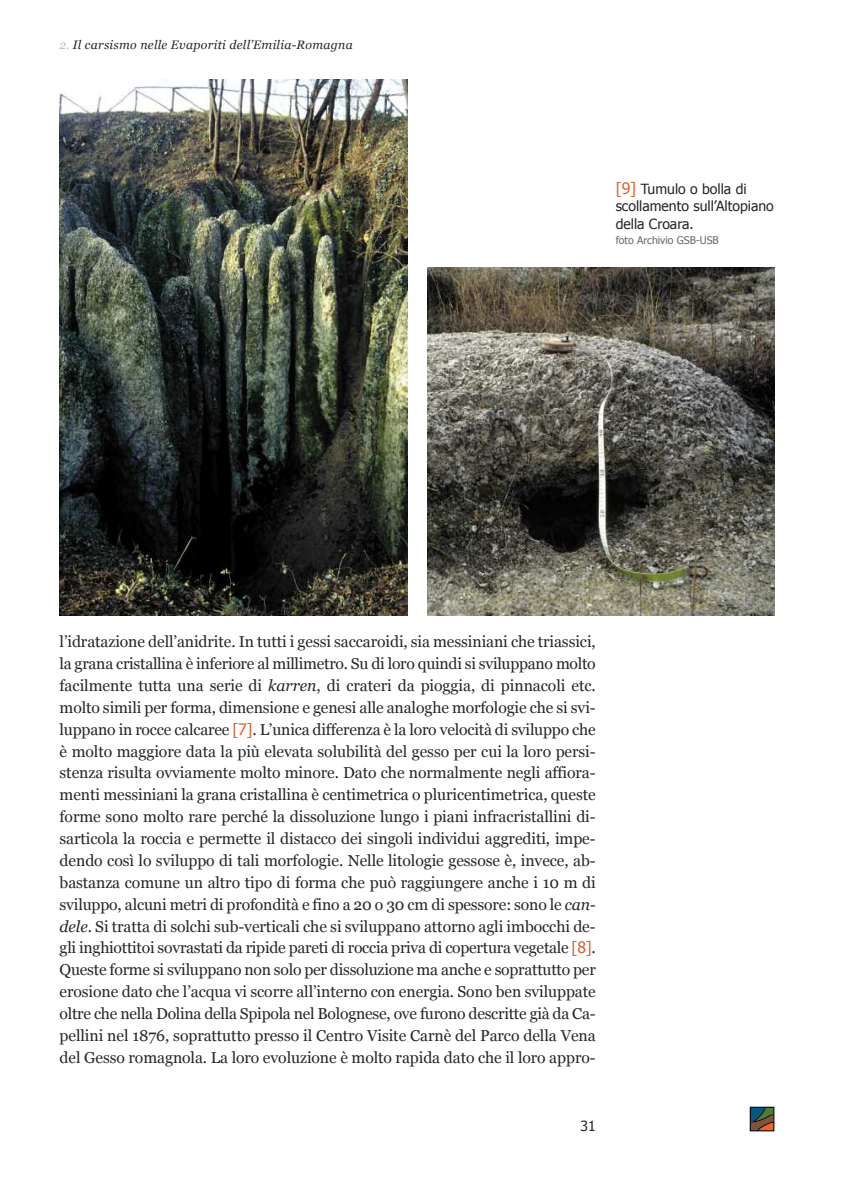
<style>
.page{position:relative;width:854px;height:1191px;background:#fff}
.page>*{position:absolute;margin:0;border:0;box-sizing:border-box;transform-origin:0 0}
.t1{font:15.75px/21.9px "Georgia";letter-spacing:-.005em;color:#272627;text-align:justify}
.t2{font:14px/17.5px "Tahoma";color:#272627}
.t3{font:italic 12.25px "Georgia";letter-spacing:.025em;color:#272627}
.t4{font:10.5px "Tahoma";color:#686768}
.s1{color:#bebebe}
.s2{font-size:15.75px;color:#d5622c}
.s3{font-style:italic}
.s4{font-family:"Tahoma";color:#d5622c}
</style>
<div class="page">
<svg style="left:749px;top:1106px;width:25px;height:25px"></svg>
<img style="left:60px;top:79px;width:347px;height:536px">
<img style="left:427px;top:268px;width:347px;height:347px">
<p class="t3" style="left:60px;top:38px;width:294px"><span class="s1">2.</span> Il carsismo nelle Evaporiti dell’Emilia-Romagna</p>
<p class="t2" style="left:615px;top:179px;width:160px"><span class="s2">[9]</span> Tumulo o bolla di scollamento sull’Altopiano della Croara.</p>
<p class="t4" style="left:615px;top:234px;width:105px">foto Archivio GSB-USB</p>
<p class="t1" style="left:60px;top:630px;width:537px">l’idratazione dell’anidrite. In tutti i gessi saccaroidi, sia messiniani che triassici, la grana cristallina è inferiore al millimetro. Su di loro quindi si sviluppano molto facilmente tutta una serie di <span class="s3">karren</span>, di crateri da pioggia, di pinnacoli etc. molto simili per forma, dimensione e genesi alle analoghe morfologie che si svi&shy;luppano in rocce calcaree <span class="s4">[7]</span>. L’unica differenza è la loro velocità di sviluppo che è molto maggiore data la più elevata solubilità del gesso per cui la loro persi&shy;stenza risulta ovviamente molto minore. Dato che normalmente negli affiora&shy;menti messiniani la grana cristallina è centimetrica o pluricentimetrica, queste forme sono molto rare perché la dissoluzione lungo i piani infracristallini di&shy;sarticola la roccia e permette il distacco dei singoli individui aggrediti, impe&shy;dendo così lo sviluppo di tali morfologie. Nelle litologie gessose è, invece, ab&shy;bastanza comune un altro tipo di forma che può raggiungere anche i 10 m di sviluppo, alcuni metri di profondità e fino a 20 o 30 cm di spessore: sono le <span class="s3">can&shy;dele</span>. Si tratta di solchi sub-verticali che si sviluppano attorno agli imbocchi de&shy;gli inghiottitoi sovrastati da ripide pareti di roccia priva di copertura vegetale <span class="s4">[8]</span>.<br>Queste forme si sviluppano non solo per dissoluzione ma anche e soprattutto per erosione dato che l’acqua vi scorre all’interno con energia. Sono ben sviluppate oltre che nella Dolina della Spipola nel Bolognese, ove furono descritte già da Ca&shy;pellini nel 1876, soprattutto presso il Centro Visite Carnè del Parco della Vena del Gesso romagnola. La loro evoluzione è molto rapida dato che il loro appro-</p>
<p class="t2" style="left:580px;top:1116px;width:17px">31</p>
</div>
